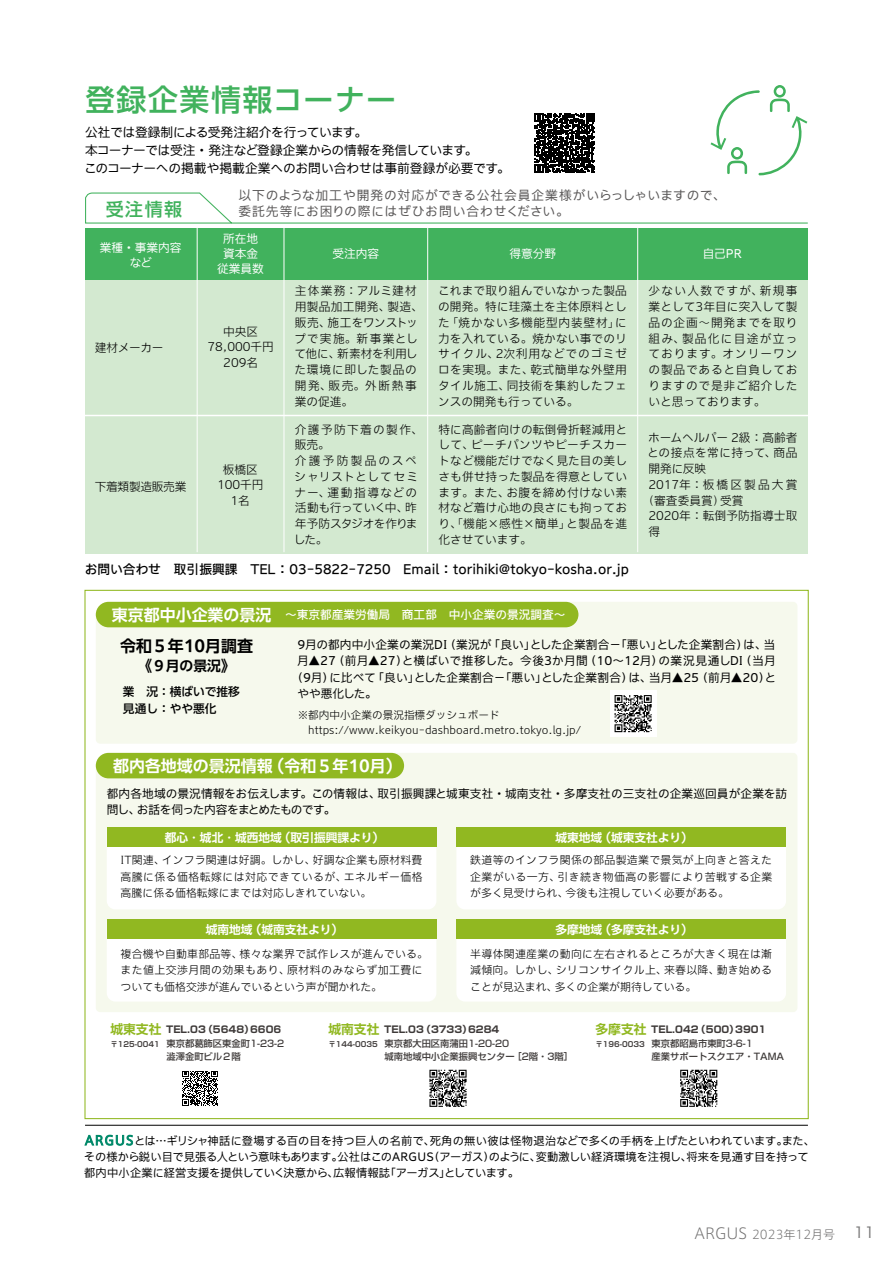
<style>
.page{position:relative;width:893px;height:1263px;background:#fff}
.page>*{position:absolute;margin:0;border:0;box-sizing:border-box;transform-origin:0 0}
.t1{font:500 30px "UD Shin Go Pro";letter-spacing:.05em;color:#41b25d}
.t2{font:500 18px "UD Shin Go Pro";color:#41b25d}
.t3{font:700 15.9px "PUD Shin Go Pr 6 N De";color:#fff}
.t4{font:700 15.9px "PUD Shin Go Pr 6 N De";color:#000}
.t5{font:15px "Hira Kaku Pro W3";color:#727171}
.t6{font:700 13.8px "PUD Shin Go Pr 6 N De";color:#000}
.t7{font:100 12.75px/18px "Iwa UCDA Goth Std";letter-spacing:-.01em;color:#000}
.t8{font:500 12.75px "Iwa UCDA Goth Std";color:#000}
.t9{font:100 12.75px/16.5px "Iwa UCDA Goth Std";letter-spacing:.065em;color:#595757}
.t10{font:12px "Axis Basic Std N L";color:#727171}
.t11{font:300 11.7px/15.8px "Iwa UCDA Goth Std";letter-spacing:.025em;color:#000;text-align:justify}
.t12{font:100 11.7px/16.5px "Iwa UCDA Goth Std";color:#000}
.t13{font:300 11.7px/15.8px "Iwa UCDA Goth Std";letter-spacing:.065em;color:#000}
.t14{font:700 11.7px "PUD Shin Go Pr 6 N De";color:#fff}
.t15{font:500 11.7px "Iwa UCDA Goth Std";color:#fff}
.t16{font:100 11.7px/15px "Iwa UCDA Goth Std";color:#fff;text-align:center}
.t17{font:300 11.7px/15.8px "Iwa UCDA Goth Std";color:#000;text-align:center}
.t18{font:500 11.7px/16.5px "PUD Shin Go Pr 6 N";color:#000}
.t19{font:300 11.7px "Iwa UCDA Goth Std";letter-spacing:-.02em;color:#000}
.t20{font:300 11.7px "Iwa UCDA Goth Std";letter-spacing:.185em;color:#000}
.t21{font:300 11.7px "Iwa UCDA Goth Std";letter-spacing:-.025em;color:#000}
.t22{font:100 11.25px/15.9px "Iwa UCDA Goth Std";color:#000}
.t23{font:300 10.95px/16.5px "Iwa UCDA Goth Std";letter-spacing:.02em;color:#000;text-align:justify}
.t24{font:300 10.65px/15px "Iwa UCDA Goth Std";color:#000}
.t25{font:700 9.6px "Shin Go Pro";color:#3e3a39}
.t26{font:500 9.3px/12px "Shin Go Pro";color:#3e3a39}
.s1{font-family:"PUD Shin Go Pr 6 N De";font-weight:700;font-size:15.9px}
.s2{font-family:"PUD Shin Go Pr 6 N De";font-size:12.75px;color:#91b821}
.s3{font-family:"Shin Go Pro De";font-weight:700;font-size:7.5px}
.s4{font-size:15px}
</style>
<div class="page">
<div style="left:85px;top:236px;width:722px;height:318px;background:#d3e9d0"></div>
<div style="left:85px;top:228px;width:722px;height:51px;background:#41b25d"></div>
<svg style="left:85px;top:192px;width:723px;height:32px"></svg>
<hr style="left:637px;top:227px;width:1px;height:325px;background:#fff">
<hr style="left:197px;top:227px;width:1px;height:325px;background:#fff">
<hr style="left:284px;top:227px;width:1px;height:325px;background:#fff">
<hr style="left:427px;top:227px;width:1px;height:325px;background:#fff">
<svg style="left:710px;top:85px;width:97px;height:90px"></svg>
<hr style="left:85px;top:1125px;width:723px;height:1px;background:#000">
<div style="left:96px;top:602px;width:701px;height:142px;background:#f6f9ed"></div>
<div style="left:96px;top:753px;width:701px;height:259px;background:#f6f9ed"></div>
<div style="left:96px;top:602px;width:482px;height:25px;background:#91b821;border-radius:13px"></div>
<div style="left:610px;top:690px;width:46px;height:47px;background:#fff"></div>
<svg style="left:615px;top:695px;width:37px;height:37px"></svg>
<div style="left:96px;top:753px;width:308px;height:25px;background:#91b821;border-radius:13px"></div>
<svg style="left:107px;top:847px;width:329px;height:62px"></svg>
<div style="left:107px;top:828px;width:329px;height:19px;background:#91b821"></div>
<svg style="left:456px;top:847px;width:330px;height:62px"></svg>
<div style="left:456px;top:828px;width:330px;height:19px;background:#91b821"></div>
<svg style="left:107px;top:939px;width:329px;height:62px"></svg>
<div style="left:107px;top:920px;width:329px;height:19px;background:#91b821"></div>
<svg style="left:456px;top:939px;width:330px;height:62px"></svg>
<div style="left:456px;top:920px;width:330px;height:19px;background:#91b821"></div>
<svg style="left:182px;top:1071px;width:36px;height:35px"></svg>
<svg style="left:429px;top:1070px;width:38px;height:37px"></svg>
<svg style="left:680px;top:1070px;width:37px;height:37px"></svg>
<svg style="left:85px;top:1135px;width:48px;height:10px"></svg>
<hr style="left:84px;top:415px;width:725px;height:1px;background:#fff">
<svg style="left:535px;top:113px;width:60px;height:60px"></svg>
<h1 class="t1" style="left:85px;top:76px;width:313px">登録企業情報コーナー</h1>
<p class="t7" style="left:84px;top:123px;width:427px">公社では登録制による受発注紹介を行っています。<br>本コーナーでは受注・発注など登録企業からの情報を発信しています。<br>このコーナーへの掲載や掲載企業へのお問い合わせは事前登録が必要です。</p>
<h2 class="t2" style="left:106px;top:194px;width:78px">受注情報</h2>
<p class="t9" style="left:239px;top:186px;width:489px">以下のような加工や開発の対応ができる公社会員企業様がいらっしゃいますので、委託先等にお困りの際にはぜひお問い合わせください。</p>
<p class="t16" style="left:100px;top:239px;width:83px">業種・事業内容など</p>
<p class="t16" style="left:217px;top:230px;width:48px">所在地資本金従業員数</p>
<p class="t11" style="left:95px;top:339px;width:70px">建材メーカー</p>
<p class="t17" style="left:207px;top:323px;width:68px">中央区<br>78,000千円<br>209名</p>
<p class="t21" style="left:95px;top:478px;width:93px">下着類製造販売業</p>
<p class="t17" style="left:217px;top:461px;width:48px">板橋区<br>100千円<br>1名</p>
<p class="t16" style="left:332px;top:246px;width:48px">受注内容</p>
<p class="t11" style="left:294px;top:282px;width:130px;text-align:left">主体業務：アルミ建材用製品加工開発、製造、販売、施工をワンストップで実施。新事業として他に、新素材を利用した環境に即した製品の開発、販売。外断熱事業の促進。</p>
<p class="t16" style="left:509px;top:246px;width:48px">得意分野</p>
<p class="t11" style="left:438px;top:282px;width:190px">これまで取り組んでいなかった製品の開発。特に珪藻土を主体原料とした「焼かない多機能型内装壁材」に力を入れている。焼かない事でのリサイクル、2次利用などでのゴミゼロを実現。また、乾式簡単な外壁用タイル施工、同技術を集約したフェンスの開発も行っている。</p>
<p class="t16" style="left:703px;top:246px;width:41px">自己PR</p>
<p class="t11" style="left:649px;top:282px;width:151px">少ない人数ですが、新規事業として3年目に突入して製品の企画～開発までを取り組み、製品化に目途が立っております。オンリーワンの製品であると自負しておりますので是非ご紹介したいと思っております。</p>
<p class="t11" style="left:438px;top:420px;width:190px">特に高齢者向けの転倒骨折軽減用として、ピーチパンツやピーチスカートなど機能だけでなく見た目の美しさも併せ持った製品を得意としています。また、お腹を締め付けない素材など着け心地の良さにも拘っており、「機能×感性×簡単」と製品を進化させています。</p>
<p class="t13" style="left:294px;top:420px;width:130px">介護予防下着の製作、販売。<br>介護予防製品のスペシャリストとしてセミナー、運動指導などの活動も行っていく中、昨年予防スタジオを作りました。</p>
<p class="t19" style="left:648px;top:429px;width:151px">ホームヘルパー 2級：高齢者</p>
<p class="t11" style="left:647px;top:444px;width:152px">との接点を常に持って、商品</p>
<p class="t11" style="left:648px;top:460px;width:59px">開発に反映</p>
<p class="t20" style="left:648px;top:476px;width:151px">2017年：板橋区製品大賞</p>
<p class="t11" style="left:643px;top:492px;width:102px">（審査委員賞）受賞</p>
<p class="t11" style="left:648px;top:507px;width:151px">2020年：転倒予防指導士取</p>
<p class="t11" style="left:648px;top:523px;width:13px">得</p>
<p class="t8" style="left:85px;top:559px;width:546px">お問い合わせ　取引振興課　TEL ： 03-5822-7250　Email ： torihiki@tokyo-kosha.or.jp</p>
<p class="t15" style="left:112px;top:606px;width:455px"><span class="s1">東京都中小企業の景況</span> ～東京都産業労働局　商工部　中小企業の景況調査～</p>
<h3 class="t4" style="left:120px;top:637px;width:134px">令和５年10月調査</h3>
<p class="t6" style="left:145px;top:658px;width:84px">《９月の景況》</p>
<p class="t18" style="left:123px;top:684px;width:118px">業　況：横ばいで推移見通し：やや悪化</p>
<p class="t12" style="left:297px;top:635px;width:479px">9月の都内中小企業の業況DI（業況が「良い」とした企業割合－｢悪い」とした企業割合）は、当</p>
<p class="t12" style="left:297px;top:652px;width:480px">月▲27（前月▲27）と横ばいで推移した。今後3か月間（10～12月）の業況見通しDI（当月</p>
<p class="t12" style="left:291px;top:668px;width:486px">（9月）に比べて「良い」とした企業割合－「悪い」とした企業割合）は、当月▲25（前月▲20）と</p>
<p class="t12" style="left:297px;top:685px;width:81px">やや悪化した。</p>
<p class="t24" style="left:298px;top:706px;width:285px">※都内中小企業の景況指標ダッシュボード　https://www.keikyou-dashboard.metro.tokyo.lg.jp/</p>
<h3 class="t3" style="left:113px;top:757px;width:290px">都内各地域の景況情報（令和５年10月）</h3>
<p class="t12" style="left:107px;top:784px;width:682px">都内各地域の景況情報をお伝えします。この情報は、取引振興課と城東支社・城南支社・多摩支社の三支社の企業巡回員が企業を訪問し、お話を伺った内容をまとめたものです。</p>
<p class="t14" style="left:165px;top:831px;width:221px">都心・城北・城西地域（取引振興課より）</p>
<p class="t14" style="left:555px;top:831px;width:139px">城東地域（城東支社より）</p>
<p class="t23" style="left:470px;top:851px;width:303px">鉄道等のインフラ関係の部品製造業で景気が上向きと答えた企業がいる一方、引き続き物価高の影響により苦戦する企業が多く見受けられ、今後も注視していく必要がある。</p>
<p class="t23" style="left:121px;top:851px;width:303px">IT関連、インフラ関連は好調。しかし、好調な企業も原材料費高騰に係る価格転嫁には対応できているが、エネルギー価格高騰に係る価格転嫁にまでは対応しきれていない。</p>
<p class="t14" style="left:206px;top:923px;width:139px">城南地域（城南支社より）</p>
<p class="t23" style="left:121px;top:945px;width:309px;text-align:left">複合機や自動車部品等、様々な業界で試作レスが進んでいる。また値上交渉月間の効果もあり、原材料のみならず加工費についても価格交渉が進んでいるという声が聞かれた。</p>
<p class="t14" style="left:555px;top:923px;width:139px">多摩地域（多摩支社より）</p>
<p class="t23" style="left:470px;top:945px;width:303px">半導体関連産業の動向に左右されるところが大きく現在は漸減傾向。しかし、シリコンサイクル上、来春以降、動き始めることが見込まれ、多くの企業が期待している。</p>
<p class="t25" style="left:110px;top:1021px;width:192px"><span class="s2">城東支社</span> TEL.03（5648）6606　　</p>
<p class="t26" style="left:166px;top:1037px;width:138px;text-indent:-56px"><span class="s3">〒125-0041</span> 東京都葛飾区東金町1-23-2　　澁澤金町ビル２階</p>
<p class="t25" style="left:328px;top:1021px;width:182px"><span class="s2">城南支社</span> TEL.03（3733）6284　</p>
<p class="t26" style="left:384px;top:1037px;width:185px;text-indent:-56px"><span class="s3">〒144-0035</span> 東京都大田区南蒲田1-20-20<br>城南地域中小企業振興センター [2階・3階]</p>
<p class="t25" style="left:595px;top:1021px;width:182px"><span class="s2">多摩支社</span> TEL.042（500）3901　</p>
<p class="t26" style="left:651px;top:1037px;width:134px;text-indent:-56px"><span class="s3">〒196-0033</span> 東京都昭島市東町3-6-1<br>産業サポートスクエア・TAMA</p>
<p class="t22" style="left:84px;top:1132px;width:732px">　　　　とは…ギリシャ神話に登場する百の目を持つ巨人の名前で、死角の無い彼は怪物退治などで多くの手柄を上げたといわれています。また、その様から鋭い目で見張る人という意味もあります。公社はこのARGUS（アーガス）のように、変動激しい経済環境を注視し、将来を見通す目を持って都内中小企業に経営支援を提供していく決意から、広報情報誌「アーガス」としています。</p>
<p class="t10" style="left:694px;top:1225px;width:142px"><span class="s4">ARGUS</span> 2023年12月号</p>
<p class="t5" style="left:854px;top:1219px;width:22px">11</p>
</div>
